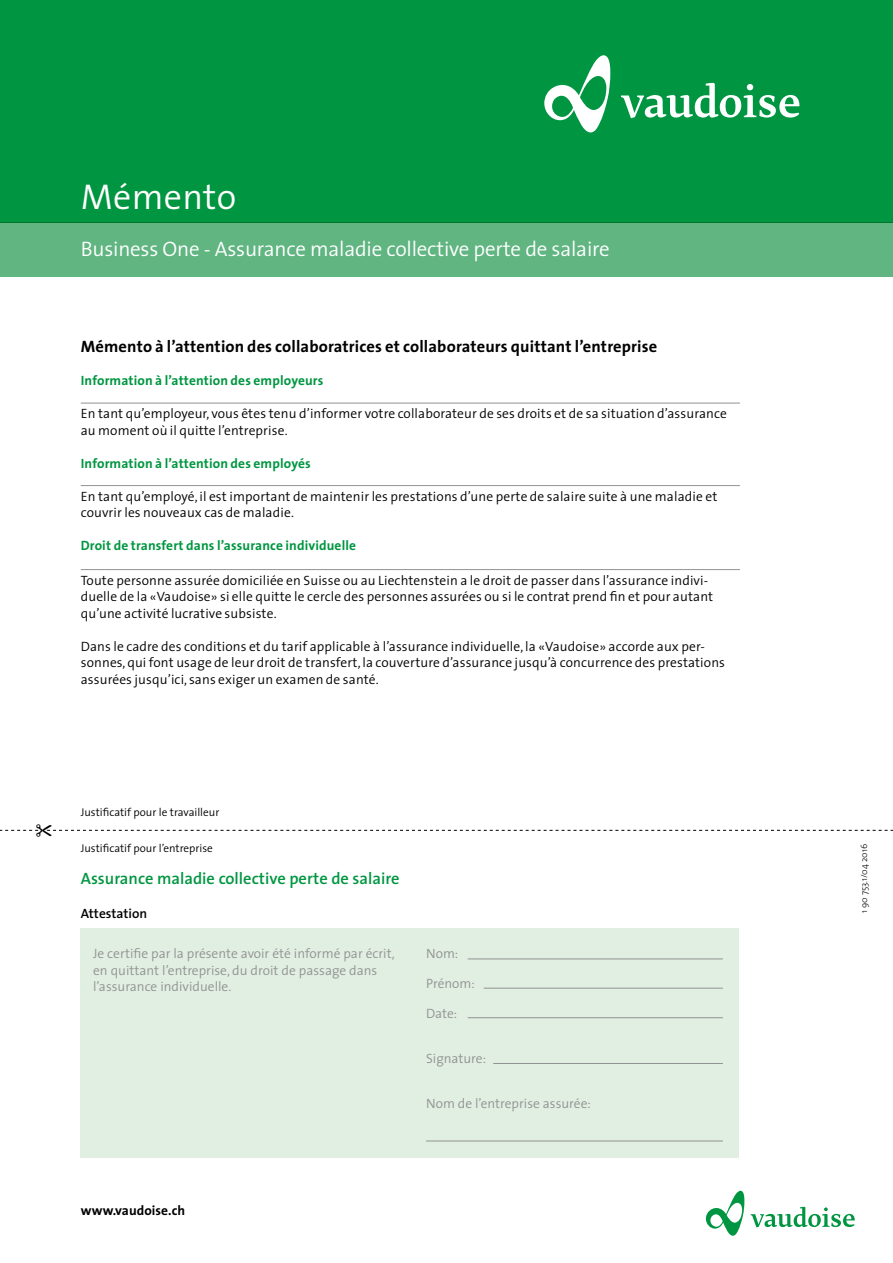
<style>
.page{position:relative;width:893px;height:1263px;background:#fff}
.page>*{position:absolute;margin:0;border:0;box-sizing:border-box;transform-origin:0 0}
.t1{font:300 36px "The Sans";letter-spacing:.01em;color:#fff}
.t2{font:300 21px "The Sans";letter-spacing:-.01em;color:#fff}
.t3{font:700 16.5px "The Sans";letter-spacing:.01em;color:#000}
.t4{font:600 16.5px "The Sans";color:#009641}
.t5{font:300 13.5px/16.5px "The Sans";letter-spacing:.01em;color:#000}
.t6{font:300 13.5px/16.5px "The Sans";color:#929292}
.t7{font:700 13.5px "The Sans";letter-spacing:.01em;color:#009641}
.t8{font:700 13.5px "The Sans";letter-spacing:.005em;color:#000}
.t9{font:600 13.5px "The Sans";color:#000}
.t10{font:300 11.25px "The Sans";color:#000}
.t11{font:300 9px "The Sans";color:#000}
</style>
<div class="page">
<div style="left:0;top:0;width:893px;height:222px;background:#009641"></div>
<div style="left:0;top:222px;width:893px;height:54px;background:#60b581"></div>
<svg style="left:544px;top:55px;width:255px;height:77px"></svg>
<hr style="left:81px;top:403px;width:659px;height:1px;background:#929292">
<hr style="left:81px;top:485px;width:659px;height:1px;background:#929292">
<hr style="left:81px;top:569px;width:659px;height:1px;background:#929292">
<div style="left:81px;top:928px;width:658px;height:230px;background:#e1efe2"></div>
<hr style="left:468px;top:958px;width:255px;height:1px;background:#929292">
<hr style="left:484px;top:988px;width:239px;height:1px;background:#929292">
<hr style="left:468px;top:1017px;width:255px;height:1px;background:#929292">
<hr style="left:493px;top:1063px;width:230px;height:1px;background:#929292">
<hr style="left:426px;top:1140px;width:297px;height:1px;background:#929292">
<svg style="left:706px;top:1191px;width:149px;height:45px"></svg>
<svg style="left:0;top:829px;width:893px;height:2px"></svg>
<h1 class="t1" style="left:81px;top:167px;width:157px">Mémento</h1>
<h2 class="t2" style="left:81px;top:231px;width:530px">Business One - Assurance maladie collective perte de salaire</h2>
<p class="t3" style="left:81px;top:333px;width:578px">Mémento à l’attention des collaboratrices et collaborateurs quittant l’entreprise</p>
<p class="t7" style="left:81px;top:369px;width:244px">Information à l’attention des employeurs</p>
<p class="t5" style="left:81px;top:405px;width:648px">En tant qu’employeur, vous êtes tenu d’informer votre collaborateur de ses droits et de sa situation d’assurance au moment où il quitte l’entreprise.</p>
<p class="t7" style="left:81px;top:452px;width:231px">Information à l’attention des employés</p>
<p class="t5" style="left:81px;top:487px;width:638px">En tant qu’employé, il est important de maintenir les prestations d’une perte de salaire suite à une maladie et couvrir les nouveaux cas de maladie.</p>
<p class="t7" style="left:81px;top:534px;width:277px">Droit de transfert dans l’assurance individuelle</p>
<p class="t5" style="left:81px;top:571px;width:634px">Toute personne assurée domiciliée en Suisse ou au Liechtenstein a le droit de passer dans l’assurance indivi&shy;duelle de la «Vaudoise» si elle quitte le cercle des personnes assurées ou si le contrat prend fin et pour autant qu’une activité lucrative subsiste.</p>
<p class="t5" style="left:81px;top:637px;width:646px">Dans le cadre des conditions et du tarif applicable à l’assurance individuelle, la «Vaudoise» accorde aux per&shy;sonnes, qui font usage de leur droit de transfert, la couverture d’assurance jusqu’à concurrence des prestations assurées jusqu’ici, sans exiger un examen de santé.</p>
<p class="t10" style="left:81px;top:803px;width:140px">Justificatif pour le travailleur</p>
<p class="t10" style="left:81px;top:839px;width:134px">Justificatif pour l’entreprise</p>
<p class="t4" style="left:81px;top:864px;width:320px">Assurance maladie collective perte de salaire</p>
<p class="t9" style="left:81px;top:902px;width:68px">Attestation</p>
<p class="t6" style="left:93px;top:945px;width:303px">Je certifie par la présente avoir été informé par écrit, en quittant l’entreprise, du droit de passage dans l’assurance individuelle.</p>
<p class="t6" style="left:426px;top:945px;width:34px">Nom:</p>
<p class="t6" style="left:426px;top:975px;width:50px">Prénom:</p>
<p class="t6" style="left:426px;top:1005px;width:33px">Date:</p>
<p class="t6" style="left:426px;top:1050px;width:61px">Signature:</p>
<p class="t6" style="left:426px;top:1095px;width:166px">Nom de l’entreprise assurée:</p>
<p class="t8" style="left:81px;top:1199px;width:106px">www.vaudoise.ch</p>
<p class="t11" style="left:857px;top:913px;width:71px;rotate:-90deg">1 90 753.1/04 2016</p>
</div>
